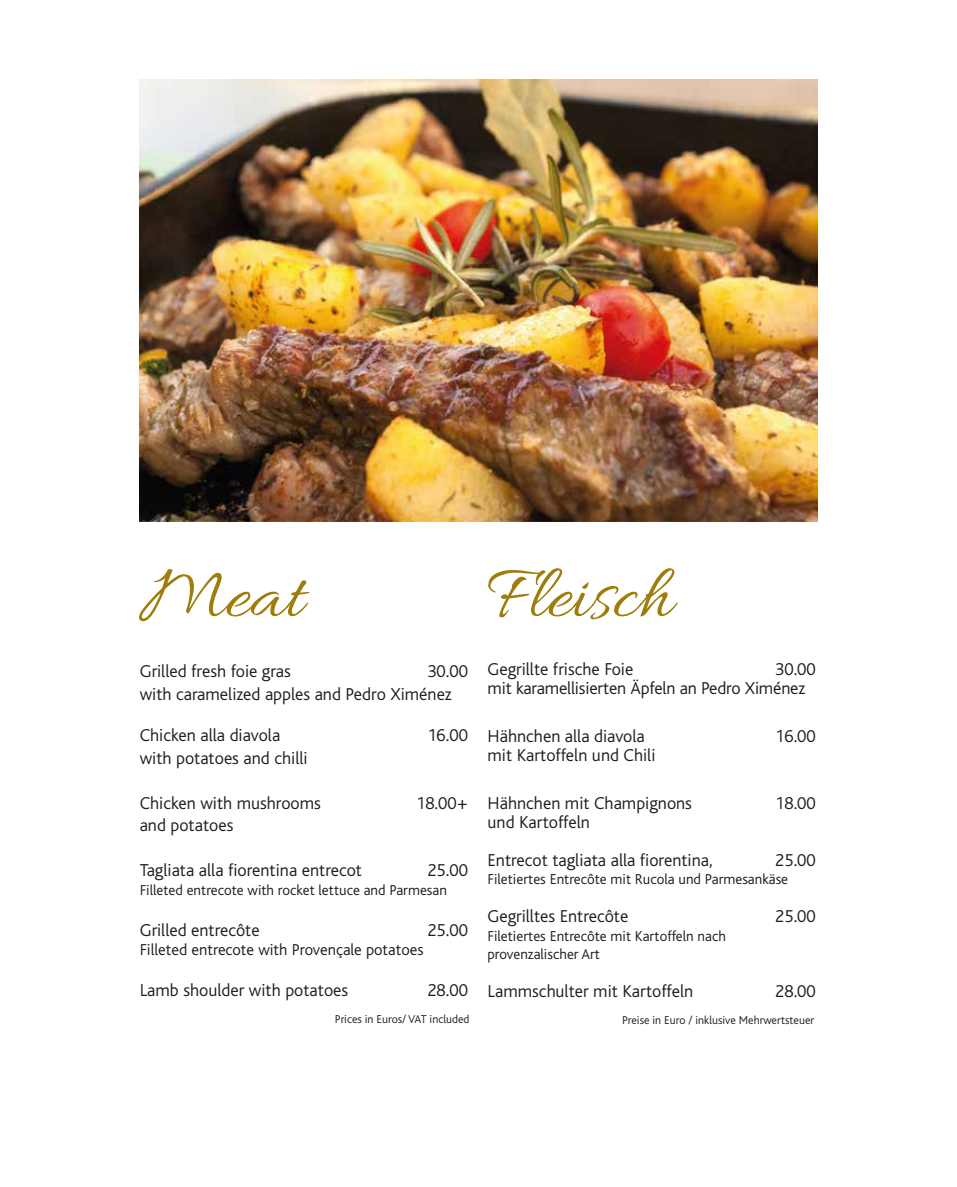
<style>
.page{position:relative;width:957px;height:1187px;background:#fff}
.page>*{position:absolute;margin:0;border:0;box-sizing:border-box;transform-origin:0 0}
.t1{font:77.85px "Allura";color:#9e7d0a}
.t2{font:300 18px/22.5px "Bliss";color:#1d1d1b}
.t3{font:300 16.5px "Bliss";color:#1d1d1b}
.t4{font:300 15px/18.8px "Bliss";color:#1d1d1b}
.t5{font:300 11.85px "Bliss";color:#1d1d1b}
</style>
<div class="page">
<img style="left:140px;top:80px;width:677px;height:441px">
<h1 class="t1" style="left:140px;top:552px;width:165px">Meat</h1>
<h1 class="t1" style="left:487px;top:552px;width:186px">Fleisch</h1>
<p class="t2" style="left:140px;top:660px;width:152px">Grilled fresh foie gras</p>
<p class="t2" style="left:140px;top:660px;width:330px;text-indent:288px">30.00 with caramelized apples and Pedro Ximénez</p>
<p class="t2" style="left:140px;top:724px;width:142px">Chicken alla diavola</p>
<p class="t2" style="left:427px;top:724px;width:42px">16.00</p>
<p class="t2" style="left:140px;top:746px;width:169px">with potatoes and chilli</p>
<p class="t2" style="left:140px;top:791px;width:183px">Chicken with mushrooms</p>
<p class="t2" style="left:416px;top:791px;width:53px">18.00+</p>
<p class="t2" style="left:140px;top:814px;width:95px">and potatoes</p>
<p class="t2" style="left:140px;top:859px;width:224px">Tagliata alla fiorentina entrecot</p>
<p class="t2" style="left:427px;top:859px;width:42px">25.00</p>
<p class="t4" style="left:140px;top:880px;width:309px">Filleted entrecote with rocket lettuce and Parmesan</p>
<p class="t2" style="left:140px;top:919px;width:121px">Grilled entrecôte</p>
<p class="t2" style="left:427px;top:919px;width:42px">25.00</p>
<p class="t3" style="left:140px;top:940px;width:285px">Filleted entrecote with Provençale potatoes</p>
<p class="t2" style="left:140px;top:979px;width:210px">Lamb shoulder with potatoes</p>
<p class="t2" style="left:427px;top:979px;width:42px">28.00</p>
<p class="t5" style="left:335px;top:1012px;width:136px">Prices in Euros/ VAT included</p>
<p class="t2" style="left:487px;top:658px;width:147px">Gegrillte frische Foie</p>
<p class="t2" style="left:487px;top:660px;width:330px;line-height:18.8px;text-indent:288px">30.00 mit karamellisierten Äpfeln an Pedro Ximénez</p>
<p class="t2" style="left:487px;top:725px;width:159px">Hähnchen alla diavola</p>
<p class="t2" style="left:775px;top:725px;width:42px">16.00</p>
<p class="t2" style="left:487px;top:743px;width:169px">mit Kartoffeln und Chili</p>
<p class="t2" style="left:487px;top:792px;width:206px">Hähnchen mit Champignons</p>
<p class="t2" style="left:775px;top:792px;width:42px">18.00</p>
<p class="t2" style="left:487px;top:803px;width:227px;line-height:37.5px">und Kartoffeln<br>Entrecot tagliata alla fiorentina,</p>
<p class="t2" style="left:775px;top:848px;width:42px">25.00</p>
<p class="t4" style="left:487px;top:870px;width:302px">Filetiertes Entrecôte mit Rucola und Parmesankäse</p>
<p class="t2" style="left:487px;top:905px;width:142px">Gegrilltes Entrecôte</p>
<p class="t2" style="left:775px;top:905px;width:42px">25.00</p>
<p class="t4" style="left:487px;top:926px;width:240px">Filetiertes Entrecôte mit Kartoffeln nach provenzalischer Art</p>
<p class="t2" style="left:487px;top:980px;width:207px">Lammschulter mit Kartoffeln</p>
<p class="t2" style="left:775px;top:980px;width:42px">28.00</p>
<p class="t5" style="left:622px;top:1013px;width:194px">Preise in Euro / inklusive Mehrwertsteuer</p>
</div>
